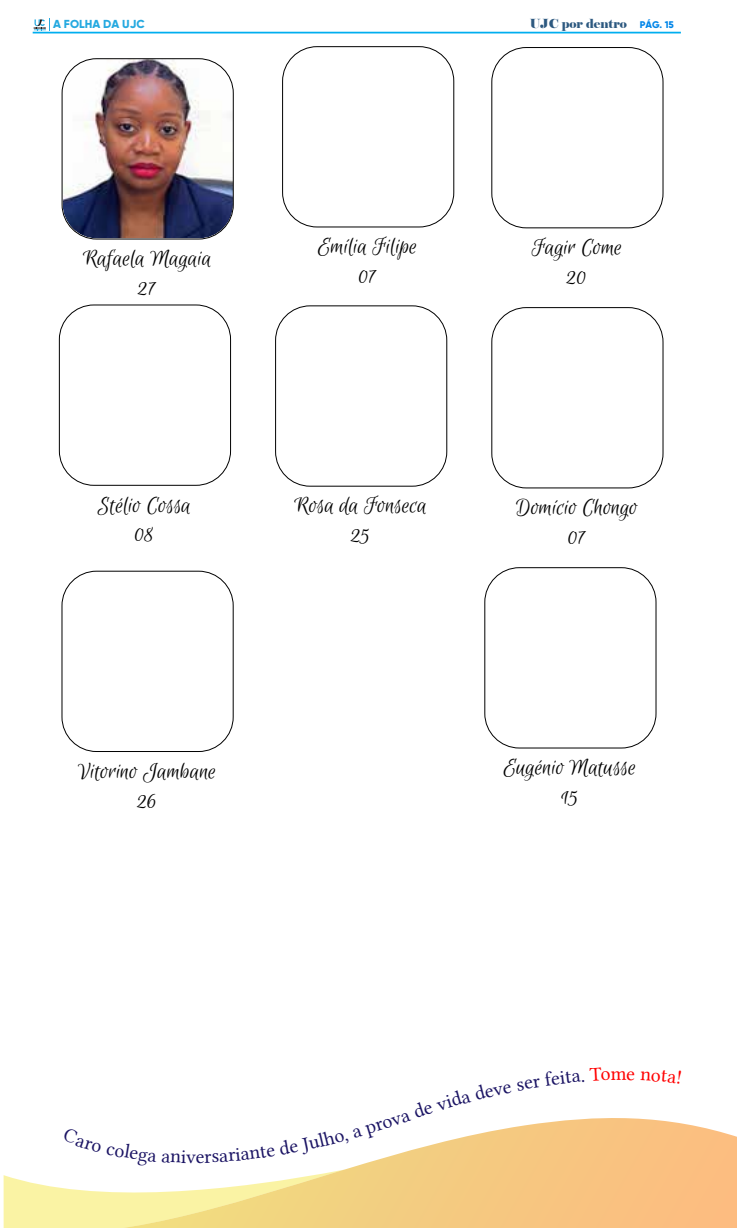
<style>
.page{position:relative;width:737px;height:1228px;background:#fff}
.page>*{position:absolute;margin:0;border:0;box-sizing:border-box;transform-origin:0 0}
.t1{font:24.76px/29.8px "Euphoria Script";color:#000;text-align:center}
.t2{font:19.86px "Lin Libertine";color:#1b1464}
.t3{font:12.42px "Elephant";color:#2d5980}
.t4{font:800 11.64px "Gilroy";color:#25a9e0}
.s1{font-family:"Gilroy";font-weight:800;font-size:9.62px;color:#0085e8}
</style>
<div class="page">
<img style="left:63px;top:60px;width:170px;height:178px">
<hr style="left:33px;top:32px;width:648px;height:1px;background:#00aeef">
<svg style="left:34px;top:19px;width:16px;height:12px"></svg>
<svg style="left:634px;top:1118px;width:103px;height:109px;background:#fbc388"></svg>
<div style="left:491px;top:307px;width:172px;height:181px;border:1px solid #000;border-radius:34px"></div>
<div style="left:282px;top:46px;width:172px;height:181px;border:1px solid #000;border-radius:34px"></div>
<div style="left:59px;top:304px;width:172px;height:181px;border:1px solid #000;border-radius:34px"></div>
<div style="left:484px;top:567px;width:172px;height:181px;border:1px solid #000;border-radius:34px"></div>
<div style="left:491px;top:47px;width:172px;height:181px;border:1px solid #000;border-radius:34px"></div>
<div style="left:275px;top:305px;width:172px;height:181px;border:1px solid #000;border-radius:34px"></div>
<div style="left:62px;top:570px;width:172px;height:181px;border:1px solid #000;border-radius:34px"></div>
<div style="left:62px;top:58px;width:172px;height:181px;border:1px solid #000;border-radius:34px"></div>
<svg style="left:4px;top:1118px;width:630px;height:109px"></svg>
<p class="t4" style="left:53px;top:17px;width:93px">A FOLHA DA UJC</p>
<p class="t3" style="left:530px;top:15px;width:145px">UJC por dentro <span class="s1">PÁG. 15</span></p>
<p class="t1" style="left:83px;top:245px;width:130px">Rafaela Magaia<br>27</p>
<p class="t1" style="left:98px;top:491px;width:95px">Stélio Cossa<br>08</p>
<p class="t1" style="left:318px;top:232px;width:101px">Emília Filipe<br>07</p>
<p class="t1" style="left:294px;top:491px;width:134px">Rosa da Fonseca<br>25</p>
<p class="t1" style="left:532px;top:233px;width:92px">Fagir Come<br>20</p>
<p class="t1" style="left:516px;top:493px;width:123px">Domício Chongo<br>07</p>
<p class="t1" style="left:78px;top:757px;width:140px">Vitorino Jambane<br>26</p>
<p class="t1" style="left:504px;top:753px;width:134px">Eugénio Matusse<br>15</p>
<p class="t2" style="left:186px;top:1144px;width:11px">v</p>
</div>
